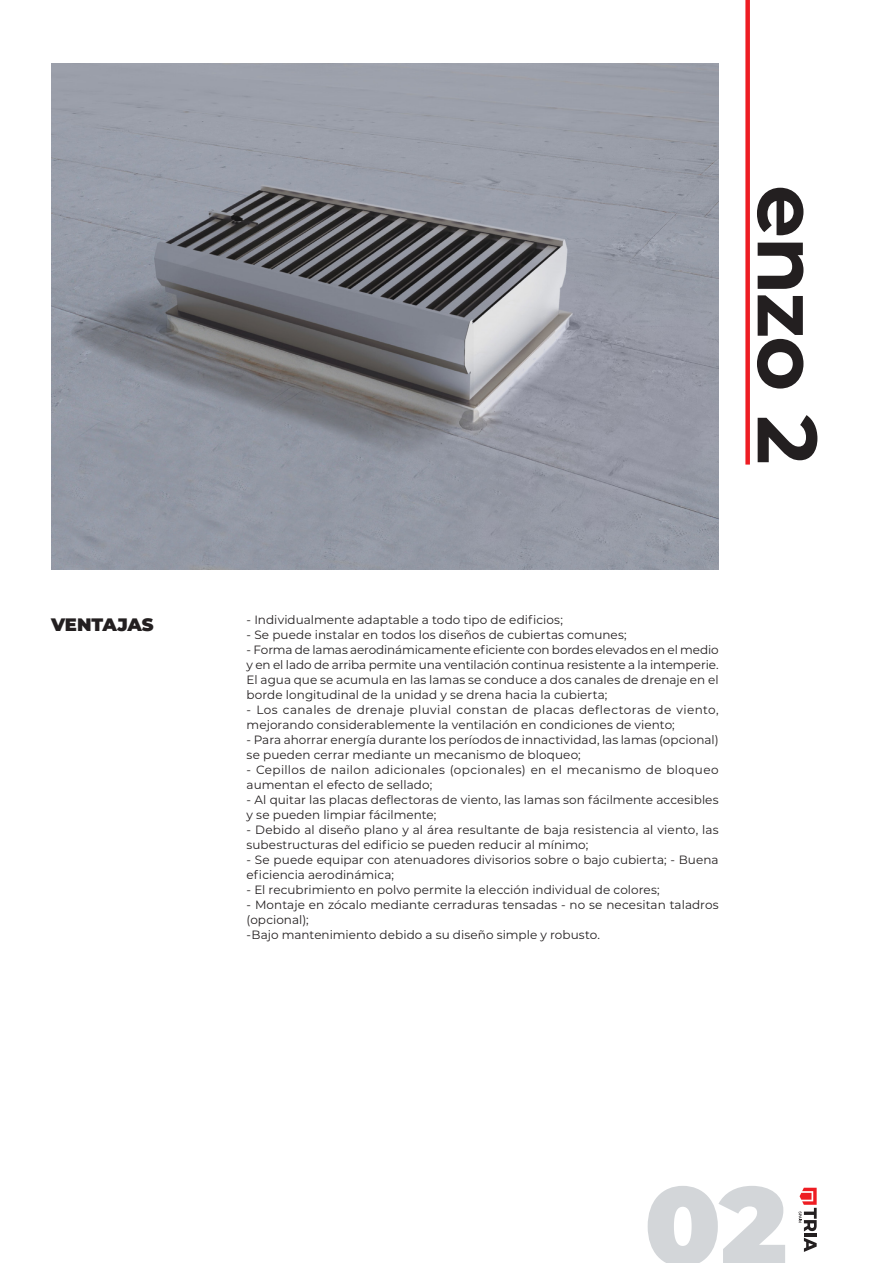
<style>
.page{position:relative;width:893px;height:1263px;background:#fff}
.page>*{position:absolute;margin:0;border:0;box-sizing:border-box;transform-origin:0 0}
.t1{font:900 110.7px "Montserrat";color:#d3d6d9}
.t2{font:700 84px "Montserrat";color:#231f20}
.t3{font:900 18px "Montserrat";color:#231f20}
.t4{font:12px/15px "Montserrat";letter-spacing:.005em;color:#231f20}
.t5{font:12px/15px "Montserrat";letter-spacing:.025em;color:#231f20}
</style>
<div class="page">
<svg style="left:799px;top:1188px;width:18px;height:64px"></svg>
<img style="left:51px;top:64px;width:668px;height:506px">
<div style="left:745px;top:0;width:5px;height:465px;background:#ee1d23"></div>
<p class="t3" style="left:51px;top:611px;width:104px">VENTAJAS</p>
<p class="t2" style="left:848px;top:185px;width:281px;rotate:90deg">enzo 2</p>
<p class="t4" style="left:247px;top:612px;width:318px">- Individualmente adaptable a todo tipo de edificios;</p>
<p class="t4" style="left:247px;top:627px;width:382px">- Se puede instalar en todos los diseños de cubiertas comunes;</p>
<p class="t4" style="left:247px;top:642px;width:474px;text-align:justify">- Forma de lamas aerodinámicamente eficiente con bordes elevados en el medio y en el lado de arriba permite una ventilación continua resistente a la intemperie.<br>El agua que se acumula en las lamas se conduce a dos canales de drenaje en el borde longitudinal de la unidad y se drena hacia la cubierta;</p>
<p class="t4" style="left:247px;top:702px;width:473px">- Los canales de drenaje pluvial constan de placas deflectoras de viento, mejorando considerablemente la ventilación en condiciones de viento;</p>
<p class="t4" style="left:247px;top:732px;width:473px">- Para ahorrar energía durante los períodos de innactividad, las lamas (opcional) se pueden cerrar mediante un mecanismo de bloqueo;</p>
<p class="t5" style="left:247px;top:762px;width:474px">- Cepillos de nailon adicionales (opcionales) en el mecanismo de bloqueo aumentan el efecto de sellado;</p>
<p class="t4" style="left:247px;top:792px;width:473px">- Al quitar las placas deflectoras de viento, las lamas son fácilmente accesibles y se pueden limpiar fácilmente;</p>
<p class="t4" style="left:247px;top:822px;width:474px">- Debido al diseño plano y al área resultante de baja resistencia al viento, las subestructuras del edificio se pueden reducir al mínimo;</p>
<p class="t4" style="left:247px;top:852px;width:473px">- Se puede equipar con atenuadores divisorios sobre o bajo cubierta; - Buena eficiencia aerodinámica;</p>
<p class="t4" style="left:247px;top:882px;width:414px">- El recubrimiento en polvo permite la elección individual de colores;</p>
<p class="t4" style="left:247px;top:897px;width:473px">- Montaje en zócalo mediante cerraduras tensadas - no se necesitan taladros (opcional);</p>
<p class="t4" style="left:247px;top:927px;width:355px">-Bajo mantenimiento debido a su diseño simple y robusto.</p>
<h1 class="t1" style="left:644px;top:1143px;width:144px">02</h1>
</div>
